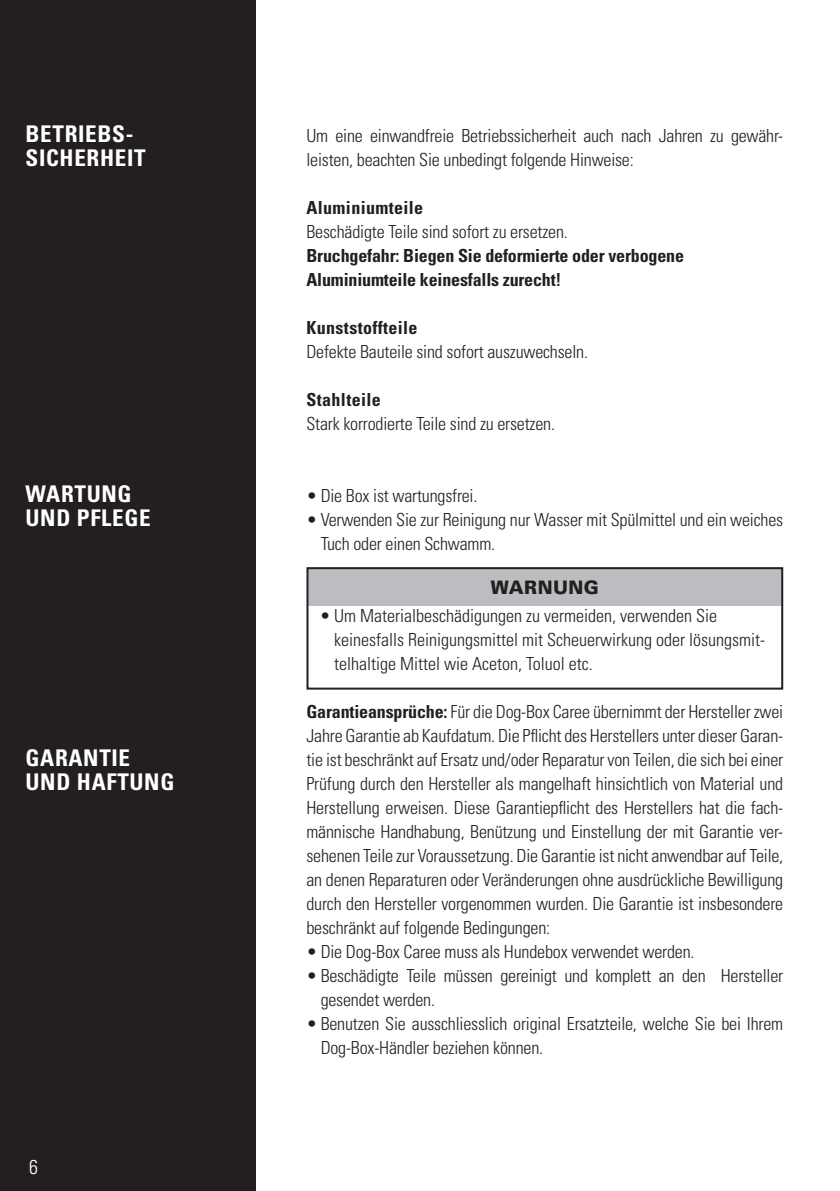
<style>
.page{position:relative;width:840px;height:1191px;background:#fff}
.page>*{position:absolute;margin:0;border:0;box-sizing:border-box;transform-origin:0 0}
.t1{font:700 condensed 23px/24px "Univers LT Std";letter-spacing:.03em;color:#fff}
.t2{font:300 condensed 20px "Univers LT Std";color:#fff}
.t3{font:900 18.6px "Univers LT Std";letter-spacing:.02em;color:#231f20}
.t4{font:300 condensed 18px/24px "Univers LT Std";letter-spacing:-.01em;color:#231f20}
.t5{font:700 condensed 18px/24px "Univers LT Std";letter-spacing:-.01em;color:#231f20}
.t6{font:700 condensed 18px "Univers LT Std";letter-spacing:.02em;color:#231f20}
.s1{font-weight:700}
</style>
<div class="page">
<div style="left:0;top:0;width:255px;height:1191px;background:#231f20"></div>
<div style="left:307px;top:568px;width:474px;height:37px;background:#bcbdc0"></div>
<div style="left:306px;top:567px;width:476px;height:122px;border:2px solid #231f20"></div>
<p class="t1" style="left:26px;top:121px;width:121px">BETRIEBS-<br>SICHERHEIT</p>
<p class="t1" style="left:26px;top:481px;width:127px">WARTUNG<br>UND PFLEGE</p>
<p class="t1" style="left:26px;top:745px;width:150px">GARANTIE<br>UND HAFTUNG</p>
<p class="t2" style="left:29px;top:1155px;width:10px">6</p>
<p class="t4" style="left:306px;top:123px;width:476px">Um eine einwandfreie Betriebssicherheit auch nach Jahren zu gewähr&shy;leisten, beachten Sie unbedingt folgende Hinweise:</p>
<p class="t6" style="left:306px;top:196px;width:118px">Aluminiumteile</p>
<p class="t4" style="left:306px;top:219px;width:263px">Beschädigte Teile sind sofort zu ersetzen.</p>
<p class="t5" style="left:306px;top:243px;width:379px">Bruchgefahr: Biegen Sie deformierte oder verbogene<br>Aluminiumteile keinesfalls zurecht!</p>
<p class="t6" style="left:306px;top:316px;width:113px">Kunststoffteile</p>
<p class="t4" style="left:306px;top:339px;width:283px">Defekte Bauteile sind sofort auszuwechseln.</p>
<p class="t6" style="left:306px;top:388px;width:76px">Stahlteile</p>
<p class="t4" style="left:306px;top:411px;width:250px">Stark korrodierte Teile sind zu ersetzen.</p>
<p class="t4" style="left:306px;top:483px;width:172px">• Die Box ist wartungsfrei.</p>
<p class="t4" style="left:320px;top:507px;width:464px;text-indent:-14px">• Verwenden Sie zur Reinigung nur Wasser mit Spülmittel und ein weiches<br>Tuch oder einen Schwamm.</p>
<p class="t3" style="left:490px;top:576px;width:109px">WARNUNG</p>
<p class="t4" style="left:334px;top:603px;width:432px;text-indent:-14px">• Um Materialbeschädigungen zu vermeiden, verwenden Sie keinesfalls Reinigungsmittel mit Scheuerwirkung oder lösungsmit&shy;telhaltige Mittel wie Aceton, Toluol etc.</p>
<p class="t4" style="left:306px;top:699px;width:478px;text-align:justify"><span class="s1">Garantieansprüche:</span> Für die Dog-Box Caree übernimmt der Hersteller zwei Jahre Garantie ab Kaufdatum. Die Pflicht des Herstellers unter dieser Garan&shy;tie ist beschränkt auf Ersatz und/oder Reparatur von Teilen, die sich bei einer Prüfung durch den Hersteller als mangelhaft hinsichtlich von Material und Herstellung erweisen. Diese Garantiepflicht des Herstellers hat die fach&shy;männische Handhabung, Benützung und Einstellung der mit Garantie ver&shy;sehenen Teile zur Voraussetzung. Die Garantie ist nicht anwendbar auf Teile, an denen Reparaturen oder Veränderungen ohne ausdrückliche Bewilligung durch den Hersteller vorgenommen wurden. Die Garantie ist insbesondere beschränkt auf folgende Bedingungen:</p>
<p class="t4" style="left:306px;top:939px;width:389px">• Die Dog-Box Caree muss als Hundebox verwendet werden.</p>
<p class="t4" style="left:320px;top:963px;width:464px;text-indent:-14px">• Beschädigte Teile müssen gereinigt und komplett an den Hersteller gesendet werden.</p>
<p class="t4" style="left:320px;top:1011px;width:464px;text-indent:-14px">• Benutzen Sie ausschliesslich original Ersatzteile, welche Sie bei Ihrem<br>Dog-Box-Händler beziehen können.</p>
</div>
